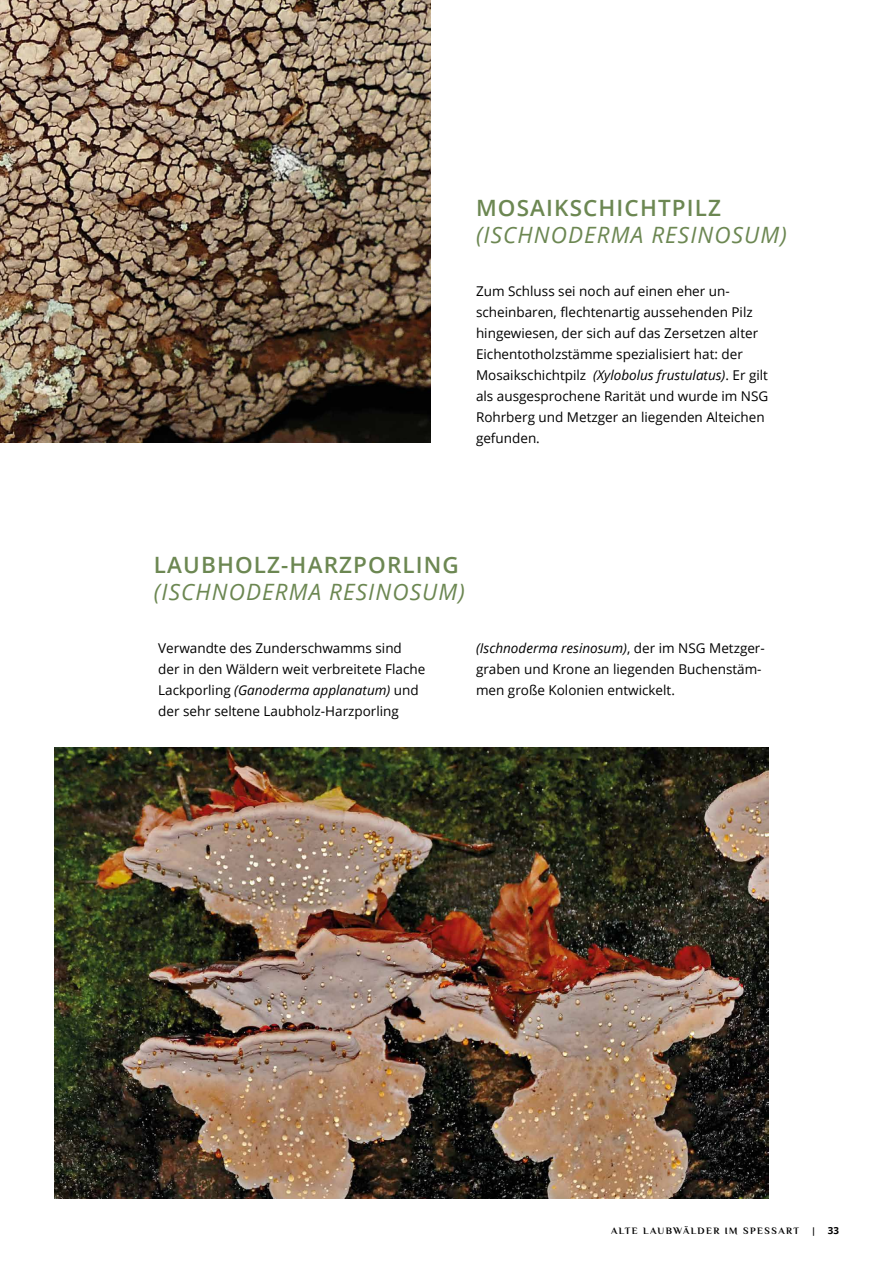
<style>
.page{position:relative;width:893px;height:1263px;background:#fff}
.page>*{position:absolute;margin:0;border:0;box-sizing:border-box;transform-origin:0 0}
.t1{font:italic 22.5px "Open Sans";letter-spacing:.05em;color:#6c8752}
.t2{font:600 22.5px "Open Sans";letter-spacing:.05em;color:#6c8752}
.t3{font:13.5px/21px "Open Sans";color:#000}
.t4{font:700 9.75px "Philosopher";letter-spacing:.15em;color:#000}
.t5{font:700 9.75px "Open Sans";color:#000}
.t6{font:9.75px "Philosopher";color:#000}
.s1{font-style:italic}
</style>
<div class="page">
<img style="left:54px;top:747px;width:714px;height:451px">
<img style="left:0;top:0;width:431px;height:443px">
<h1 class="t2" style="left:476px;top:192px;width:247px">MOSAIKSCHICHTPILZ</h1>
<h1 class="t1" style="left:476px;top:219px;width:312px">(ISCHNODERMA RESINOSUM)</h1>
<p class="t3" style="left:476px;top:280px;width:294px">Zum Schluss sei noch auf einen eher un&shy;scheinbaren, flechtenartig aussehenden Pilz hingewiesen, der sich auf das Zersetzen alter Eichentotholzstämme spezialisiert hat: der Mosaikschichtpilz <span class="s1">(Xylobolus frustulatus)</span>. Er gilt als ausgesprochene Rarität und wurde im NSG Rohrberg und Metzger an liegenden Alteichen gefunden.</p>
<h1 class="t2" style="left:154px;top:549px;width:306px">LAUBHOLZ-HARZPORLING</h1>
<h1 class="t1" style="left:154px;top:576px;width:312px">(ISCHNODERMA RESINOSUM)</h1>
<p class="t3" style="left:158px;top:637px;width:269px">Verwandte des Zunderschwamms sind der in den Wäldern weit verbreitete Flache Lackporling <span class="s1">(Ganoderma applanatum)</span> und der sehr seltene Laubholz-Harzporling</p>
<p class="t3" style="left:476px;top:637px;width:290px"><span class="s1">(Ischnoderma resinosum)</span>, der im NSG Metzger&shy;graben und Krone an liegenden Buchenstäm&shy;men große Kolonien entwickelt.</p>
<p class="t4" style="left:611px;top:1224px;width:190px">ALTE LAUBWÄLDER IM SPESSART</p>
<p class="t6" style="left:812px;top:1224px;width:4px">|</p>
<p class="t5" style="left:828px;top:1223px;width:13px">33</p>
</div>
